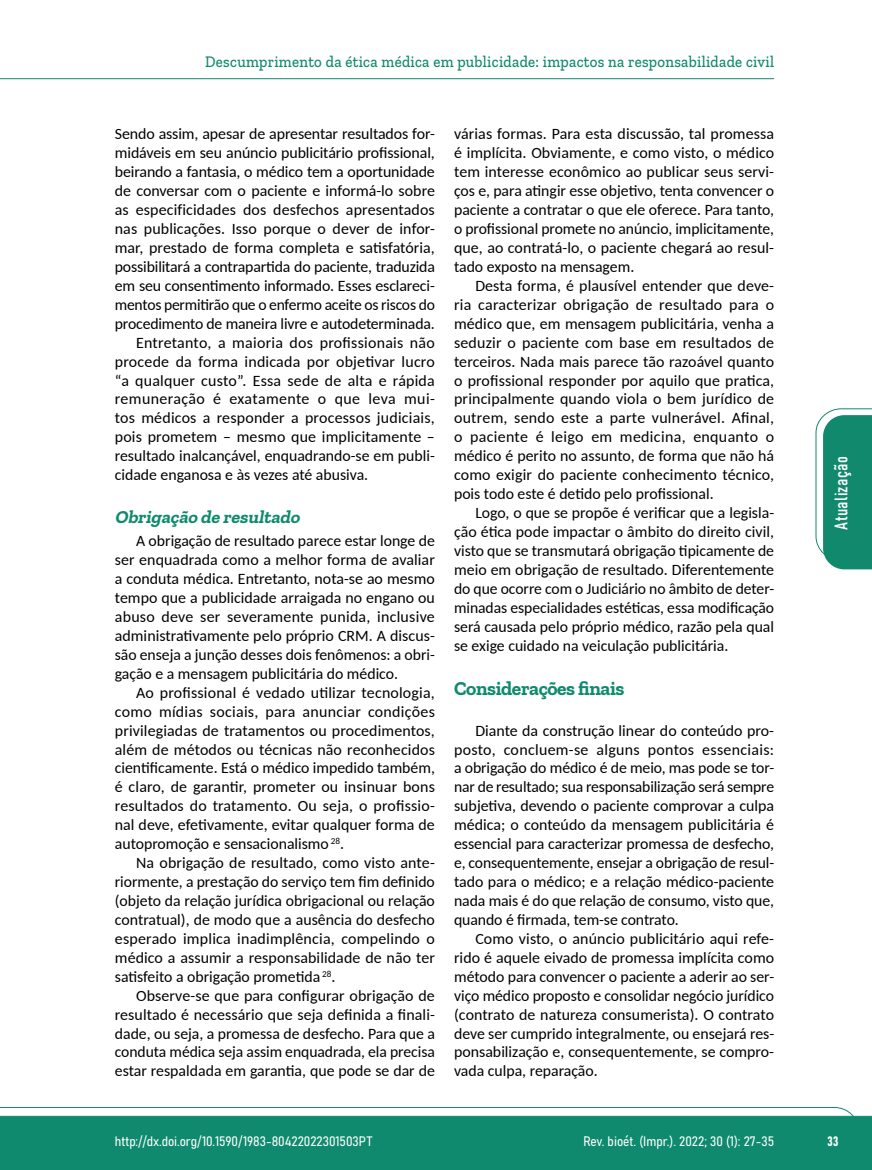
<style>
.page{position:relative;width:872px;height:1170px;background:#fff}
.page>*{position:absolute;margin:0;border:0;box-sizing:border-box;transform-origin:0 0}
.t1{font:700 19.5px "Zilla Slab";letter-spacing:-.02em;color:#108a6e}
.t2{font:italic 700 18px "Zilla Slab";color:#108a6e}
.t3{font:18px "Bahnschrift";letter-spacing:.02em;color:#fff}
.t4{font:500 16.5px "Zilla Slab";letter-spacing:.02em;color:#108a6e;scale:.9 1}
.t5{font:15.75px/18.9px "Carlito";color:#000;text-align:justify}
.t6{font:15.75px "Carlito";letter-spacing:.025em;color:#000}
.t7{font:13.5px "Bahnschrift";color:#fff}
</style>
<div class="page">
<svg style="left:0;top:1107px;width:859px;height:62px;background:#2e9880"></svg>
<hr style="left:0;top:78px;width:774px;height:1px;background:#108a6e">
<svg style="left:815px;top:408px;width:57px;height:161px"></svg>
<p class="t4" style="left:205px;top:53px;width:633px">Descumprimento da ética médica em publicidade: impactos na responsabilidade civil</p>
<p class="t5" style="left:115px;top:124px;width:321px">Sendo assim, apesar de apresentar resultados for-</p>
<p class="t5" style="left:115px;top:143px;width:321px">midáveis em seu anúncio publicitário profissional,</p>
<p class="t5" style="left:115px;top:162px;width:321px">beirando a fantasia, o médico tem a oportunidade</p>
<p class="t5" style="left:115px;top:181px;width:321px">de conversar com o paciente e informá-lo sobre</p>
<p class="t5" style="left:115px;top:200px;width:321px">as especificidades dos desfechos apresentados</p>
<p class="t5" style="left:115px;top:219px;width:321px">nas publicações. Isso porque o dever de infor-</p>
<p class="t5" style="left:115px;top:237px;width:321px">mar, prestado de forma completa e satisfatória,</p>
<p class="t5" style="left:115px;top:256px;width:322px">possibilitará a contrapartida do paciente, traduzida</p>
<p class="t5" style="left:115px;top:275px;width:321px">em seu consentimento informado. Esses esclareci-</p>
<p class="t5" style="left:115px;top:294px;width:321px">mentos permitirão que o enfermo aceite os riscos do</p>
<p class="t5" style="left:115px;top:313px;width:321px">procedimento de maneira livre e autodeterminada.</p>
<p class="t5" style="left:136px;top:332px;width:300px">Entretanto, a maioria dos profissionais não</p>
<p class="t5" style="left:115px;top:351px;width:321px">procede da forma indicada por objetivar lucro</p>
<p class="t5" style="left:115px;top:370px;width:321px">“a qualquer custo”. Essa sede de alta e rápida</p>
<p class="t6" style="left:115px;top:388px;width:321px">remuneração é exatamente o que leva mui-</p>
<p class="t5" style="left:115px;top:408px;width:321px">tos médicos a responder a processos judiciais,</p>
<p class="t5" style="left:115px;top:427px;width:321px">pois prometem – mesmo que implicitamente –</p>
<p class="t5" style="left:115px;top:446px;width:321px">resultado inalcançável, enquadrando-se em publi-</p>
<p class="t5" style="left:115px;top:465px;width:255px">cidade enganosa e às vezes até abusiva.</p>
<p class="t2" style="left:115px;top:507px;width:190px">Obrigação de resultado</p>
<p class="t5" style="left:115px;top:531px;width:321px;text-indent:21px">A obrigação de resultado parece estar longe de ser enquadrada como a melhor forma de avaliar a conduta médica. Entretanto, nota-se ao mesmo tempo que a publicidade arraigada no engano ou abuso deve ser severamente punida, inclusive administrativamente pelo próprio CRM. A discus&shy;são enseja a junção desses dois fenômenos: a obri&shy;gação e a mensagem publicitária do médico.</p>
<p class="t5" style="left:115px;top:682px;width:321px;text-indent:21px">Ao profissional é vedado utilizar tecnologia, como mídias sociais, para anunciar condições privilegiadas de tratamentos ou procedimentos, além de métodos ou técnicas não reconhecidos cientificamente. Está o médico impedido também, é claro, de garantir, prometer ou insinuar bons resultados do tratamento. Ou seja, o profissio&shy;nal deve, efetivamente, evitar qualquer forma de autopromoção e sensacionalismo <sup>28</sup>.</p>
<p class="t5" style="left:115px;top:852px;width:321px;text-indent:21px">Na obrigação de resultado, como visto ante&shy;riormente, a prestação do serviço tem fim definido (objeto da relação jurídica obrigacional ou relação contratual), de modo que a ausência do desfecho esperado implica inadimplência, compelindo o médico a assumir a responsabilidade de não ter satisfeito a obrigação prometida <sup>28</sup>.</p>
<p class="t5" style="left:115px;top:985px;width:321px;text-indent:21px">Observe-se que para configurar obrigação de resultado é necessário que seja definida a finali&shy;dade, ou seja, a promessa de desfecho. Para que a conduta médica seja assim enquadrada, ela precisa estar respaldada em garantia, que pode se dar de</p>
<p class="t5" style="left:454px;top:124px;width:321px">várias formas. Para esta discussão, tal promessa é implícita. Obviamente, e como visto, o médico tem interesse econômico ao publicar seus servi&shy;ços e, para atingir esse objetivo, tenta convencer o paciente a contratar o que ele oferece. Para tanto, o profissional promete no anúncio, implicitamente, que, ao contratá-lo, o paciente chegará ao resul&shy;tado exposto na mensagem.</p>
<p class="t5" style="left:454px;top:275px;width:322px;text-indent:21px">Desta forma, é plausível entender que deve&shy;ria caracterizar obrigação de resultado para o médico que, em mensagem publicitária, venha a seduzir o paciente com base em resultados de terceiros. Nada mais parece tão razoável quanto o profissional responder por aquilo que pratica, principalmente quando viola o bem jurídico de outrem, sendo este a parte vulnerável. Afinal, o paciente é leigo em medicina, enquanto o médico é perito no assunto, de forma que não há como exigir do paciente conhecimento técnico, pois todo este é detido pelo profissional.</p>
<p class="t5" style="left:454px;top:502px;width:322px;text-indent:21px">Logo, o que se propõe é verificar que a legisla&shy;ção ética pode impactar o âmbito do direito civil, visto que se transmutará obrigação tipicamente de meio em obrigação de resultado. Diferentemente do que ocorre com o Judiciário no âmbito de deter&shy;minadas especialidades estéticas, essa modificação será causada pelo próprio médico, razão pela qual se exige cuidado na veiculação publicitária.</p>
<p class="t1" style="left:454px;top:677px;width:172px">Considerações finais</p>
<p class="t5" style="left:454px;top:720px;width:322px;text-indent:21px">Diante da construção linear do conteúdo pro&shy;posto, concluem-se alguns pontos essenciais: a obrigação do médico é de meio, mas pode se tor&shy;nar de resultado; sua responsabilização será sempre subjetiva, devendo o paciente comprovar a culpa médica; o conteúdo da mensagem publicitária é essencial para caracterizar promessa de desfecho, e, consequentemente, ensejar a obrigação de resul&shy;tado para o médico; e a relação médico-paciente nada mais é do que relação de consumo, visto que, quando é firmada, tem-se contrato.</p>
<p class="t5" style="left:454px;top:928px;width:321px;text-indent:21px">Como visto, o anúncio publicitário aqui refe&shy;rido é aquele eivado de promessa implícita como método para convencer o paciente a aderir ao ser&shy;viço médico proposto e consolidar negócio jurídico (contrato de natureza consumerista). O contrato deve ser cumprido integralmente, ou ensejará res&shy;ponsabilização e, consequentemente, se compro&shy;vada culpa, reparação.</p>
<p class="t3" style="left:827px;top:529px;width:75px;rotate:-90deg">Atualização</p>
<p class="t7" style="left:115px;top:1131px;width:259px">http://dx.doi.org/10.1590/1983-80422022301503PT</p>
<p class="t7" style="left:583px;top:1131px;width:192px">Rev. bioét. (Impr.). 2022; 30 (1): 27-35</p>
<p class="t7" style="left:827px;top:1130px;width:13px">33</p>
</div>
